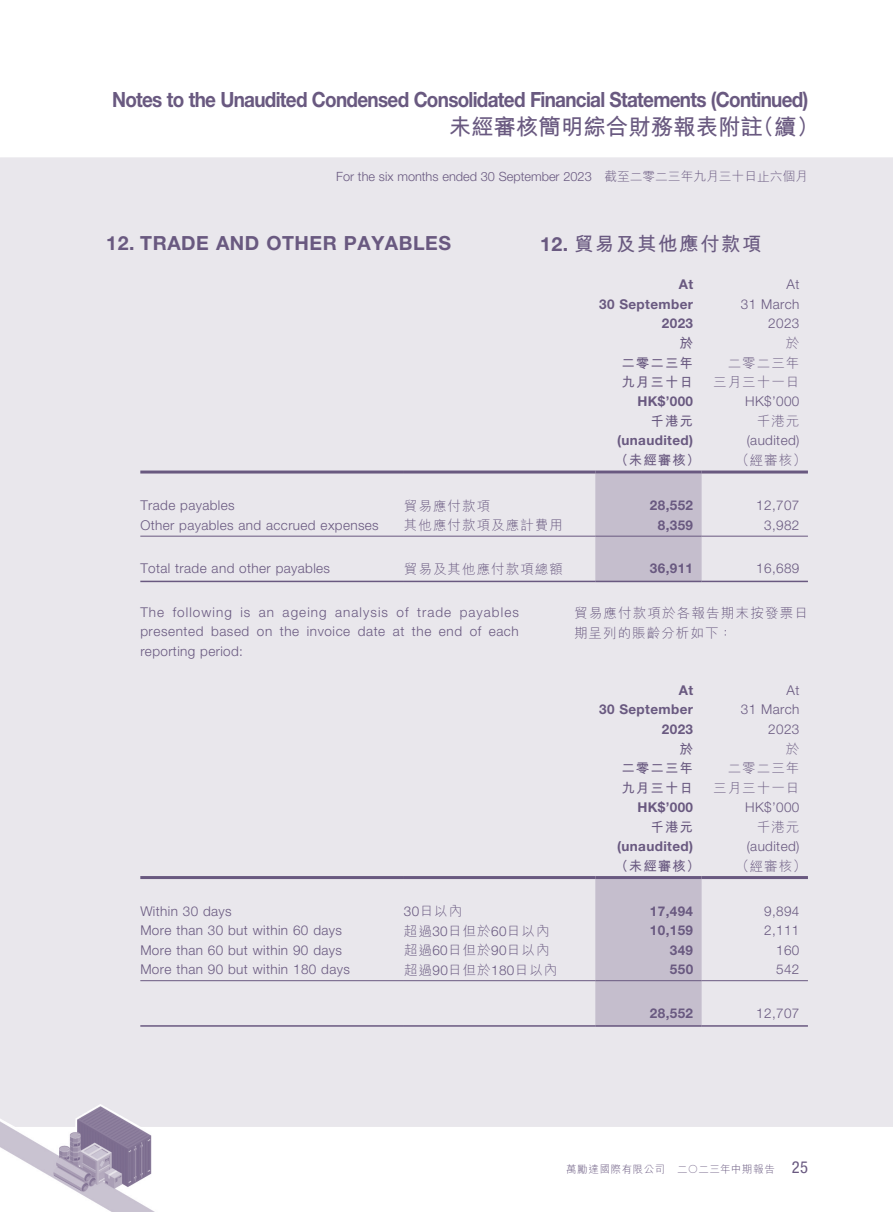
<style>
.page{position:relative;width:893px;height:1212px;background:#fff}
.page>*{position:absolute;margin:0;border:0;box-sizing:border-box;transform-origin:0 0}
.t1{font:700 22.5px "M Hei HK";color:#695980}
.t2{font:700 21px "Helvetica Neue LT Std";letter-spacing:-.035em;color:#695980;scale:.9 1}
.t3{font:700 19.5px "Helvetica Neue LT Std";letter-spacing:.03em;color:#695980}
.t4{font:700 19.5px "M Hei HK";letter-spacing:.08em;color:#695980}
.t5{font:300 13.5px/19.5px "Helvetica Neue LT Std";letter-spacing:.03em;color:#695980;text-align:right}
.t6{font:300 13.5px/19.5px "M Hei HK";letter-spacing:.08em;color:#695980;text-align:right}
.t7{font:700 13.5px/19.5px "Helvetica Neue LT Std";letter-spacing:.03em;color:#695980;text-align:right}
.t8{font:700 13.5px/19.5px "M Hei HK";letter-spacing:.08em;color:#695980;text-align:justify}
.t9{font:300 12.75px "Helvetica Neue LT Std";color:#695980}
.t10{font:300 10.5px "M Hei HK";letter-spacing:.06em;color:#695980}
.s1{font-family:"M Hei HK"}
.s2{font-family:"Helvetica Neue LT Std"}
.s3{font-family:"Helvetica Neue LT Std";font-weight:400;font-stretch:condensed;font-size:16.5px}
</style>
<div class="page">
<img style="left:0;top:1127px;width:155px;height:85px">
<div style="left:0;top:157px;width:893px;height:970px;background:#e9e7ec"></div>
<div style="left:595px;top:473px;width:107px;height:108px;background:#c5becd"></div>
<hr style="left:140px;top:470px;width:264px;height:3px;background:#695980">
<hr style="left:404px;top:470px;width:191px;height:3px;background:#695980">
<hr style="left:595px;top:470px;width:107px;height:3px;background:#695980">
<hr style="left:702px;top:470px;width:106px;height:3px;background:#695980">
<hr style="left:140px;top:536px;width:264px;height:1px;background:#695980">
<hr style="left:404px;top:536px;width:191px;height:1px;background:#695980">
<hr style="left:595px;top:536px;width:107px;height:1px;background:#695980">
<hr style="left:702px;top:536px;width:106px;height:1px;background:#695980">
<hr style="left:140px;top:581px;width:264px;height:1px;background:#695980">
<hr style="left:404px;top:581px;width:191px;height:1px;background:#695980">
<hr style="left:595px;top:581px;width:107px;height:1px;background:#695980">
<hr style="left:702px;top:581px;width:106px;height:1px;background:#695980">
<div style="left:595px;top:879px;width:107px;height:146px;background:#c5becd"></div>
<hr style="left:140px;top:876px;width:264px;height:3px;background:#695980">
<hr style="left:404px;top:876px;width:191px;height:3px;background:#695980">
<hr style="left:595px;top:876px;width:107px;height:3px;background:#695980">
<hr style="left:702px;top:876px;width:106px;height:3px;background:#695980">
<hr style="left:140px;top:980px;width:264px;height:1px;background:#695980">
<hr style="left:404px;top:980px;width:191px;height:1px;background:#695980">
<hr style="left:595px;top:980px;width:107px;height:1px;background:#695980">
<hr style="left:702px;top:980px;width:106px;height:1px;background:#695980">
<hr style="left:140px;top:1025px;width:264px;height:2px;background:#695980">
<hr style="left:404px;top:1025px;width:191px;height:2px;background:#695980">
<hr style="left:595px;top:1025px;width:107px;height:2px;background:#695980">
<hr style="left:702px;top:1025px;width:106px;height:2px;background:#695980">
<h2 class="t2" style="left:112px;top:86px;width:775px">Notes to the Unaudited Condensed Consolidated Financial Statements (Continued)</h2>
<h1 class="t1" style="left:449px;top:111px;width:372px">未經審核簡明綜合財務報表附註（續）</h1>
<p class="t9" style="left:336px;top:169px;width:473px">For the six months ended 30 September 2023 <span class="s1">截至二零二三年九月三十日止六個月</span></p>
<h3 class="t3" style="left:106px;top:231px;width:346px">12. TRADE AND OTHER PAYABLES</h3>
<h3 class="t4" style="left:540px;top:230px;width:223px"><span class="s2">12.</span> 貿易及其他應付款項</h3>
<p class="t7" style="left:599px;top:274px;width:96px">At<br>30 September<br>2023</p>
<p class="t5" style="left:741px;top:274px;width:60px">At<br>31 March<br>2023</p>
<p class="t8" style="left:621px;top:332px;width:73px;text-indent:58px">於二零二三年九月三十日</p>
<p class="t6" style="left:713px;top:333px;width:88px">於<br>二零二三年三月三十一日</p>
<p class="t7" style="left:637px;top:391px;width:57px">HK$’000</p>
<p class="t5" style="left:745px;top:391px;width:56px">HK$’000</p>
<p class="t8" style="left:650px;top:410px;width:44px">千港元</p>
<p class="t6" style="left:757px;top:411px;width:44px">千港元</p>
<p class="t7" style="left:617px;top:430px;width:78px">(unaudited)</p>
<p class="t5" style="left:747px;top:430px;width:54px">(audited)</p>
<p class="t8" style="left:615px;top:449px;width:86px">（未經審核）</p>
<p class="t6" style="left:736px;top:450px;width:72px">（經審核）</p>
<p class="t5" style="left:140px;top:495px;width:96px">Trade payables</p>
<p class="t6" style="left:404px;top:496px;width:88px">貿易應付款項</p>
<p class="t7" style="left:650px;top:495px;width:45px">28,552</p>
<p class="t5" style="left:756px;top:495px;width:45px">12,707</p>
<p class="t5" style="left:140px;top:515px;width:240px">Other payables and accrued expenses</p>
<p class="t6" style="left:404px;top:515px;width:161px">其他應付款項及應計費用</p>
<p class="t7" style="left:658px;top:515px;width:37px">8,359</p>
<p class="t5" style="left:764px;top:515px;width:37px">3,982</p>
<p class="t5" style="left:140px;top:558px;width:191px">Total trade and other payables</p>
<p class="t6" style="left:404px;top:559px;width:161px">貿易及其他應付款項總額</p>
<p class="t7" style="left:650px;top:558px;width:45px">36,911</p>
<p class="t5" style="left:756px;top:558px;width:45px">16,689</p>
<p class="t5" style="left:140px;top:602px;width:380px;text-align:justify">The following is an ageing analysis of trade payables presented based on the invoice date at the end of each reporting period:</p>
<p class="t7" style="left:599px;top:680px;width:96px">At<br>30 September<br>2023</p>
<p class="t5" style="left:741px;top:680px;width:60px">At<br>31 March<br>2023</p>
<p class="t8" style="left:621px;top:738px;width:73px;text-indent:58px">於二零二三年九月三十日</p>
<p class="t6" style="left:713px;top:739px;width:88px">於<br>二零二三年三月三十一日</p>
<p class="t7" style="left:637px;top:797px;width:57px">HK$’000</p>
<p class="t5" style="left:745px;top:797px;width:56px">HK$’000</p>
<p class="t8" style="left:650px;top:816px;width:44px">千港元</p>
<p class="t6" style="left:757px;top:817px;width:44px">千港元</p>
<p class="t7" style="left:617px;top:836px;width:78px">(unaudited)</p>
<p class="t5" style="left:747px;top:836px;width:54px">(audited)</p>
<p class="t8" style="left:615px;top:855px;width:86px">（未經審核）</p>
<p class="t6" style="left:736px;top:856px;width:72px">（經審核）</p>
<p class="t5" style="left:140px;top:901px;width:93px">Within 30 days</p>
<p class="t6" style="left:404px;top:901px;width:60px"><span class="s2">30</span>日以內</p>
<p class="t7" style="left:650px;top:901px;width:45px">17,494</p>
<p class="t5" style="left:764px;top:901px;width:37px">9,894</p>
<p class="t5" style="left:140px;top:920px;width:203px">More than 30 but within 60 days</p>
<p class="t6" style="left:404px;top:921px;width:147px">超過<span class="s2">30</span>日但於<span class="s2">60</span>日以內</p>
<p class="t7" style="left:650px;top:920px;width:45px">10,159</p>
<p class="t5" style="left:764px;top:920px;width:37px">2,111</p>
<p class="t5" style="left:140px;top:940px;width:203px">More than 60 but within 90 days</p>
<p class="t6" style="left:404px;top:940px;width:147px">超過<span class="s2">60</span>日但於<span class="s2">90</span>日以內</p>
<p class="t7" style="left:670px;top:940px;width:25px">349</p>
<p class="t5" style="left:776px;top:940px;width:25px">160</p>
<p class="t5" style="left:140px;top:959px;width:211px">More than 90 but within 180 days</p>
<p class="t6" style="left:404px;top:960px;width:155px">超過<span class="s2">90</span>日但於<span class="s2">180</span>日以內</p>
<p class="t7" style="left:670px;top:959px;width:25px">550</p>
<p class="t5" style="left:776px;top:959px;width:25px">542</p>
<p class="t7" style="left:650px;top:1003px;width:45px">28,552</p>
<p class="t5" style="left:756px;top:1003px;width:45px">12,707</p>
<p class="t6" style="left:574px;top:603px;width:235px;text-align:left">貿易應付款項於各報告期末按發票日期呈列的賬齡分析如下：</p>
<p class="t10" style="left:566px;top:1163px;width:243px">萬勵達國際有限公司 二○二三年中期報告 <span class="s3">25</span></p>
</div>
